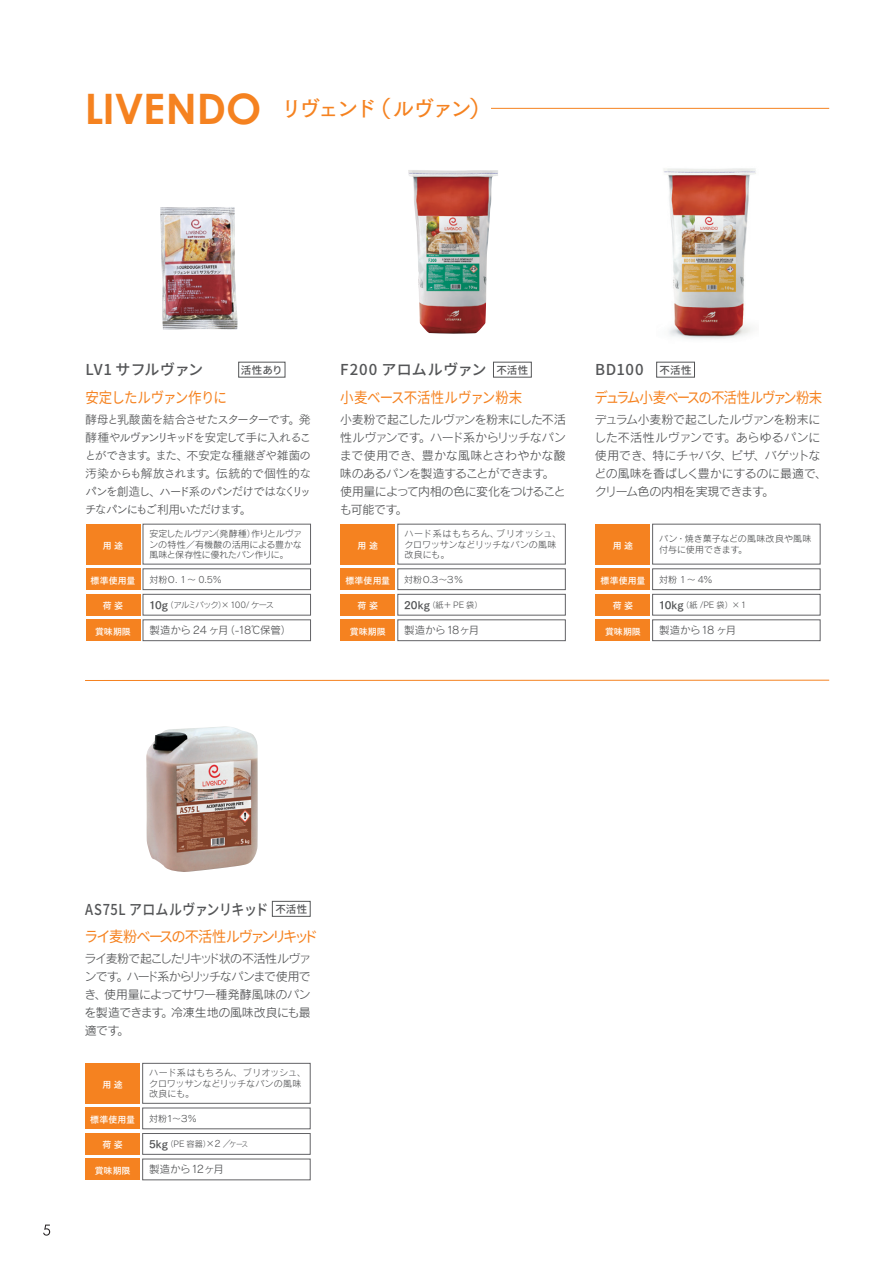
<style>
.page{position:relative;width:893px;height:1263px;background:#fff}
.page>*{position:absolute;margin:0;border:0;box-sizing:border-box;transform-origin:0 0}
.t1{font:22.5px "Tsuku Go Pro D";letter-spacing:-.175em;color:#f58220}
.t2{font:15px "Source Han Sans JP";letter-spacing:-.07em;color:#f58220;scale:.9 1}
.t3{font:15px "Source Han Sans JP";letter-spacing:-.14em;color:#f58220;scale:.95 1}
.t4{font:500 15px "Source Han Sans JP";letter-spacing:.02em;color:#545557;scale:.86 1}
.t5{font:15px "Source Han Sans JP";letter-spacing:-.02em;color:#f58220;scale:.9 1}
.t6{font:500 15px "Source Han Sans JP";letter-spacing:.02em;color:#545557}
.t7{font:500 15px "Source Han Sans JP";letter-spacing:.04em;color:#545557}
.t8{font:12px/18px "Rodin Pro M";letter-spacing:-.035em;color:#545557}
.t9{font:12px/18px "Tsuku Go Pr 5 R";letter-spacing:-.12em;color:#545557;text-align:justify}
.t10{font:10.5px "Rodin Pro M";letter-spacing:-.02em;color:#545557}
.t11{font:10.5px "Rodin Pro M";letter-spacing:-.04em;color:#545557}
.t12{font:500 10.5px "Source Han Sans JP";color:#545557}
.t13{font:9px/10.5px "Rodin Pro M";letter-spacing:-.005em;color:#545557}
.t14{font:9px "Tsuku Go Pro B";color:#fff}
.t15{font:9px/10.5px "Rodin Pro M";letter-spacing:.025em;color:#545557}
.t16{font:8.25px "Rodin Pro M";letter-spacing:-.065em;color:#545557}
.t17{font:8.25px "Rodin Pro M";letter-spacing:-.1em;color:#545557}
.s1{font-family:"Century Gothic";font-weight:700;font-size:42px}
.s2{font-family:"Tsuku Go Pro B";font-size:10.5px}
.s3{font-size:9px}
.s4{font-size:7.5px}
</style>
<div class="page">
<hr style="left:491px;top:108px;width:338px;height:1px;background:#f58220">
<hr style="left:85px;top:680px;width:744px;height:1px;background:#f58220">
<img style="left:663px;top:168px;width:93px;height:171px">
<img style="left:146px;top:726px;width:112px;height:146px">
<img style="left:160px;top:207px;width:77px;height:123px">
<img style="left:408px;top:170px;width:90px;height:164px">
<svg style="left:43px;top:1224px;width:7px;height:11px"></svg>
<div style="left:340px;top:524px;width:55px;height:40px;background:#f58220"></div>
<div style="left:86px;top:524px;width:54px;height:40px;background:#f58220"></div>
<div style="left:85px;top:1063px;width:55px;height:40px;background:#f58220"></div>
<div style="left:595px;top:524px;width:55px;height:40px;background:#f58220"></div>
<div style="left:340px;top:569px;width:55px;height:21px;background:#f58220"></div>
<div style="left:86px;top:569px;width:54px;height:21px;background:#f58220"></div>
<div style="left:85px;top:1108px;width:55px;height:21px;background:#f58220"></div>
<div style="left:595px;top:569px;width:55px;height:21px;background:#f58220"></div>
<div style="left:340px;top:620px;width:55px;height:21px;background:#f58220"></div>
<div style="left:86px;top:620px;width:54px;height:21px;background:#f58220"></div>
<div style="left:85px;top:1159px;width:55px;height:21px;background:#f58220"></div>
<div style="left:595px;top:620px;width:55px;height:21px;background:#f58220"></div>
<div style="left:340px;top:594px;width:55px;height:21px;background:#f58220"></div>
<div style="left:86px;top:594px;width:54px;height:21px;background:#f58220"></div>
<div style="left:85px;top:1133px;width:55px;height:21px;background:#f58220"></div>
<div style="left:595px;top:594px;width:55px;height:21px;background:#f58220"></div>
<div style="left:652px;top:524px;width:168px;height:40px;border:1px solid #636366"></div>
<div style="left:398px;top:524px;width:168px;height:40px;border:1px solid #636366"></div>
<div style="left:143px;top:524px;width:168px;height:40px;border:1px solid #636366"></div>
<div style="left:142px;top:1063px;width:168px;height:40px;border:1px solid #636366"></div>
<div style="left:652px;top:569px;width:168px;height:21px;border:1px solid #636366"></div>
<div style="left:398px;top:569px;width:168px;height:21px;border:1px solid #636366"></div>
<div style="left:143px;top:569px;width:168px;height:21px;border:1px solid #636366"></div>
<div style="left:142px;top:1108px;width:168px;height:21px;border:1px solid #636366"></div>
<div style="left:652px;top:594px;width:168px;height:21px;border:1px solid #636366"></div>
<div style="left:398px;top:594px;width:168px;height:21px;border:1px solid #636366"></div>
<div style="left:143px;top:594px;width:168px;height:21px;border:1px solid #636366"></div>
<div style="left:142px;top:1133px;width:168px;height:21px;border:1px solid #636366"></div>
<div style="left:652px;top:620px;width:168px;height:21px;border:1px solid #636366"></div>
<div style="left:398px;top:620px;width:168px;height:21px;border:1px solid #636366"></div>
<div style="left:143px;top:620px;width:168px;height:21px;border:1px solid #636366"></div>
<div style="left:142px;top:1159px;width:168px;height:21px;border:1px solid #636366"></div>
<div style="left:656px;top:362px;width:39px;height:15px;border:1px solid #545557"></div>
<div style="left:493px;top:362px;width:38px;height:15px;border:1px solid #545557"></div>
<div style="left:238px;top:362px;width:47px;height:15px;border:1px solid #545557"></div>
<div style="left:272px;top:901px;width:38px;height:15px;border:1px solid #545557"></div>
<h1 class="t1" style="left:85px;top:90px;width:408px"><span class="s1">LIVENDO</span> リヴェンド（ルヴァン）</h1>
<p class="t6" style="left:85px;top:361px;width:119px">LV1 サフルヴァン</p>
<p class="t7" style="left:340px;top:361px;width:148px">F200 アロムルヴァン</p>
<p class="t6" style="left:595px;top:361px;width:50px">BD100</p>
<p class="t12" style="left:241px;top:364px;width:43px">活性あり</p>
<p class="t12" style="left:496px;top:364px;width:33px">不活性</p>
<p class="t12" style="left:660px;top:364px;width:33px">不活性</p>
<p class="t2" style="left:85px;top:389px;width:159px">安定したルヴァン作りに</p>
<p class="t5" style="left:340px;top:389px;width:204px">小麦ベース不活性ルヴァン粉末</p>
<p class="t2" style="left:594px;top:389px;width:255px">デュラム小麦ベースの不活性ルヴァン粉末</p>
<p class="t9" style="left:85px;top:409px;width:229px">酵母と乳酸菌を結合させたスターターです。発酵種やルヴァンリキッドを安定して手に入れることができます。また、不安定な種継ぎや雑菌の汚染からも解放されます。伝統的で個性的なパンを創造し、ハード系のパンだけではなくリッチなパンにもご利用いただけます。</p>
<p class="t8" style="left:340px;top:410px;width:228px">小麦粉で起こしたルヴァンを粉末にした不活性ルヴァンです。ハード系からリッチなパンまで使用でき、豊かな風味とさわやかな酸味のあるパンを製造することができます。使用量によって内相の色に変化をつけることも可能です。</p>
<p class="t8" style="left:594px;top:410px;width:234px">デュラム小麦粉で起こしたルヴァンを粉末にした不活性ルヴァンです。あらゆるパンに使用でき、特にチャバタ、ピザ、バゲットなどの風味を香ばしく豊かにするのに最適で、クリーム色の内相を実現できます。</p>
<p class="t15" style="left:404px;top:528px;width:158px">ハード系はもちろん、ブリオッシュ、クロワッサンなどリッチなパンの風味改良にも。</p>
<p class="t13" style="left:149px;top:528px;width:154px;text-align:justify">安定したルヴァン（発酵種）作りとルヴァンの特性／有機酸の活用による豊かな風味と保存性に優れたパン作りに。</p>
<p class="t14" style="left:103px;top:537px;width:22px">用 途</p>
<p class="t14" style="left:358px;top:537px;width:22px">用 途</p>
<p class="t14" style="left:612px;top:537px;width:22px">用 途</p>
<p class="t13" style="left:659px;top:533px;width:154px">パン・焼き菓子などの風味改良や風味付与に使用できます。</p>
<p class="t13" style="left:149px;top:574px;width:74px">対粉０．1～ 0.5％</p>
<p class="t13" style="left:404px;top:574px;width:60px">対粉０．３～３％</p>
<p class="t13" style="left:659px;top:574px;width:55px">対粉 1～ 4％</p>
<p class="t14" style="left:91px;top:572px;width:46px">標準使用量</p>
<p class="t14" style="left:345px;top:572px;width:46px">標準使用量</p>
<p class="t14" style="left:600px;top:572px;width:46px">標準使用量</p>
<p class="t17" style="left:149px;top:599px;width:126px"><span class="s2">10g</span>（アルミパック）× 100/ ケース</p>
<p class="t16" style="left:404px;top:599px;width:80px"><span class="s2">20kg</span>（紙＋ PE 袋）</p>
<p class="t16" style="left:659px;top:599px;width:89px"><span class="s2">10kg</span>（紙 /PE 袋）×1</p>
<p class="t14" style="left:103px;top:598px;width:22px">荷 姿</p>
<p class="t14" style="left:358px;top:598px;width:22px">荷 姿</p>
<p class="t14" style="left:612px;top:598px;width:22px">荷 姿</p>
<p class="t11" style="left:149px;top:623px;width:143px">製造から 24 ヶ月（-18℃保管）</p>
<p class="t10" style="left:404px;top:623px;width:77px">製造から18ヶ月</p>
<p class="t10" style="left:659px;top:623px;width:79px">製造から18 ヶ月</p>
<p class="t14" style="left:95px;top:623px;width:37px">賞味期限</p>
<p class="t14" style="left:350px;top:623px;width:37px">賞味期限</p>
<p class="t14" style="left:605px;top:623px;width:37px">賞味期限</p>
<p class="t4" style="left:85px;top:900px;width:215px">AS75L アロムルヴァンリキッド</p>
<p class="t12" style="left:275px;top:903px;width:33px">不活性</p>
<p class="t3" style="left:84px;top:928px;width:248px">ライ麦粉ベースの不活性ルヴァンリキッド</p>
<p class="t8" style="left:84px;top:949px;width:228px;text-align:justify">ライ麦粉で起こしたリキッド状の不活性ルヴァンです。ハード系からリッチなパンまで使用でき、使用量によってサワー種発酵風味のパンを製造できます。冷凍生地の風味改良にも最適です。</p>
<p class="t14" style="left:102px;top:1076px;width:22px">用 途</p>
<p class="t13" style="left:149px;top:1067px;width:158px">ハード系はもちろん、ブリオッシュ、クロワッサンなどリッチなパンの風味改良にも。</p>
<p class="t14" style="left:90px;top:1112px;width:46px">標準使用量</p>
<p class="t13" style="left:149px;top:1113px;width:49px">対粉１～３％</p>
<p class="t14" style="left:102px;top:1137px;width:22px">荷 姿</p>
<p class="t16" style="left:149px;top:1138px;width:101px"><span class="s2">5kg</span>（PE 容器）<span class="s3">×2 ／</span><span class="s4">ケース</span></p>
<p class="t14" style="left:95px;top:1163px;width:37px">賞味期限</p>
<p class="t10" style="left:149px;top:1162px;width:76px">製造から12ヶ月</p>
</div>
